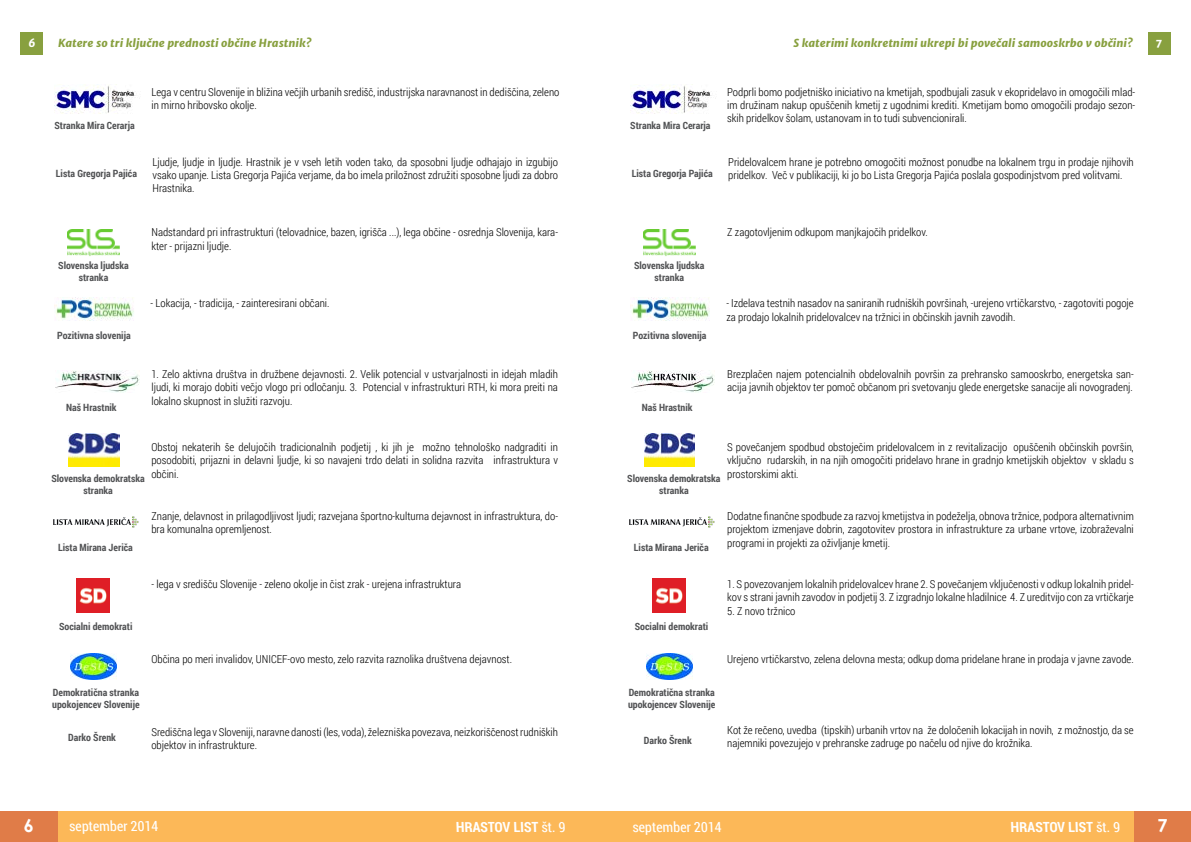
<style>
.page{position:relative;width:1191px;height:842px;background:#fff}
.page>*{position:absolute;margin:0;border:0;box-sizing:border-box;transform-origin:0 0}
.t1{font:700 18px "Century Gothic";color:#fff}
.t2{font:700 14px "Roboto Condensed";color:#fff}
.t3{font:14px "Roboto Condensed";color:#fff}
.t4{font:300 11px/13.2px "Roboto Condensed";color:#000}
.t5{font:italic 11px "Merriweather Sans Extra Bld";color:#88a03f}
.t6{font:italic 11px "Merriweather Sans Extra Bld";color:#fff}
.t7{font:700 10px/12px "Roboto Condensed";color:#515254;text-align:center}
.s1{font-weight:400}
</style>
<div class="page">
<div style="left:0;top:811px;width:1191px;height:31px;background:#fcb858"></div>
<div style="left:1134px;top:812px;width:57px;height:30px;background:#e07c48"></div>
<div style="left:0;top:811px;width:57px;height:31px;background:#e07c48"></div>
<img style="left:54px;top:84px;width:86px;height:29px">
<img style="left:67px;top:229px;width:52px;height:27px">
<img style="left:56px;top:370px;width:83px;height:23px">
<img style="left:69px;top:433px;width:50px;height:33px">
<img style="left:54px;top:516px;width:85px;height:11px">
<img style="left:77px;top:579px;width:33px;height:33px">
<img style="left:71px;top:653px;width:46px;height:27px">
<img style="left:55px;top:298px;width:79px;height:23px">
<div style="left:20px;top:32px;width:22px;height:23px;background:#88a03f"></div>
<div style="left:1148px;top:32px;width:22px;height:23px;background:#88a03f"></div>
<img style="left:630px;top:84px;width:86px;height:29px">
<img style="left:643px;top:229px;width:52px;height:27px">
<img style="left:631px;top:370px;width:84px;height:23px">
<img style="left:644px;top:433px;width:51px;height:33px">
<img style="left:629px;top:516px;width:85px;height:11px">
<img style="left:652px;top:579px;width:34px;height:33px">
<img style="left:646px;top:653px;width:46px;height:27px">
<img style="left:630px;top:298px;width:80px;height:23px">
<p class="t6" style="left:28px;top:36px;width:8px">6</p>
<p class="t5" style="left:58px;top:36px;width:255px">Katere so tri ključne prednosti občine Hrastnik?</p>
<p class="t5" style="left:793px;top:36px;width:341px">S katerimi konkretnimi ukrepi bi povečali samooskrbo v občini?</p>
<p class="t6" style="left:1155px;top:35px;width:8px">7</p>
<p class="t4" style="left:727px;top:85px;width:409px;text-align:justify">Podprli bomo podjetniško iniciativo na kmetijah, spodbujali zasuk v ekopridelavo in omogočili mlad&shy;im družinam nakup opuščenih kmetij z ugodnimi krediti. Kmetijam bomo omogočili prodajo sezon&shy;skih pridelkov šolam, ustanovam in to tudi subvencionirali.</p>
<p class="t4" style="left:728px;top:155px;width:407px">Pridelovalcem hrane je potrebno omogočiti možnost ponudbe na lokalnem trgu in prodaje njihovih pridelkov. Več v publikaciji, ki jo bo Lista Gregorja Pajića poslala gospodinjstvom pred volitvami.</p>
<p class="t4" style="left:151px;top:85px;width:409px">Lega v centru Slovenije in bližina večjih urbanih središč, industrijska naravnanost in dediščina, zeleno in mirno hribovsko okolje.</p>
<p class="t7" style="left:54px;top:119px;width:82px">Stranka Mira Cerarja</p>
<p class="t7" style="left:56px;top:167px;width:82px">Lista Gregorja Pajića</p>
<p class="t7" style="left:630px;top:119px;width:82px">Stranka Mira Cerarja</p>
<p class="t7" style="left:632px;top:167px;width:82px">Lista Gregorja Pajića</p>
<p class="t4" style="left:152px;top:155px;width:407px;text-align:justify">Ljudje, ljudje in ljudje. Hrastnik je v vseh letih voden tako, da sposobni ljudje odhajajo in izgubijo vsako upanje. Lista Gregorja Pajića verjame, da bo imela priložnost združiti sposobne ljudi za dobro Hrastnika.</p>
<p class="t4" style="left:151px;top:225px;width:408px">Nadstandard pri infrastrukturi (telovadnice, bazen, igrišča ...), lega občine - osrednja Slovenija, kara&shy;kter - prijazni ljudje.</p>
<p class="t4" style="left:727px;top:225px;width:202px">Z zagotovljenim odkupom manjkajočih pridelkov.</p>
<p class="t7" style="left:58px;top:259px;width:72px">Slovenska ljudska stranka</p>
<p class="t7" style="left:634px;top:259px;width:72px">Slovenska ljudska stranka</p>
<p class="t4" style="left:151px;top:297px;width:180px">- Lokacija, - tradicija, - zainteresirani občani.</p>
<p class="t4" style="left:726px;top:297px;width:409px">- Izdelava testnih nasadov na saniranih rudniških površinah, -urejeno vrtičkarstvo, - zagotoviti pogoje za prodajo lokalnih pridelovalcev na tržnici in občinskih javnih zavodih.</p>
<p class="t7" style="left:57px;top:329px;width:75px">Pozitivna slovenija</p>
<p class="t7" style="left:633px;top:329px;width:75px">Pozitivna slovenija</p>
<p class="t4" style="left:151px;top:367px;width:408px;text-align:justify">1. Zelo aktivna društva in družbene dejavnosti. 2. Velik potencial v ustvarjalnosti in idejah mladih ljudi, ki morajo dobiti večjo vlogo pri odločanju. 3. Potencial v infrastrukturi RTH, ki mora preiti na lokalno skupnost in služiti razvoju.</p>
<p class="t4" style="left:151px;top:440px;width:408px;text-align:justify">Obstoj nekaterih še delujočih tradicionalnih podjetij , ki jih je možno tehnološko nadgraditi in posodobiti, prijazni in delavni ljudje, ki so navajeni trdo delati in solidna razvita infrastruktura v občini.</p>
<p class="t4" style="left:151px;top:509px;width:408px">Znanje, delavnost in prilagodljivost ljudi; razvejana športno-kulturna dejavnost in infrastruktura, do&shy;bra komunalna opremljenost.</p>
<p class="t7" style="left:66px;top:401px;width:52px">Naš Hrastnik</p>
<p class="t7" style="left:51px;top:472px;width:95px">Slovenska demokratska stranka</p>
<p class="t7" style="left:58px;top:541px;width:76px">Lista Mirana Jeriča</p>
<p class="t7" style="left:59px;top:620px;width:75px">Socialni demokrati</p>
<p class="t4" style="left:151px;top:577px;width:311px">- lega v središču Slovenije - zeleno okolje in čist zrak - urejena infrastruktura</p>
<p class="t4" style="left:151px;top:652px;width:362px">Občina po meri invalidov, UNICEF-ovo mesto, zelo razvita raznolika društvena dejavnost.</p>
<p class="t7" style="left:642px;top:401px;width:52px">Naš Hrastnik</p>
<p class="t4" style="left:727px;top:367px;width:408px">Brezplačen najem potencialnih obdelovalnih površin za prehransko samooskrbo, energetska san&shy;acija javnih objektov ter pomoč občanom pri svetovanju glede energetske sanacije ali novogradenj.</p>
<p class="t4" style="left:727px;top:440px;width:408px;text-align:justify">S povečanjem spodbud obstoječim pridelovalcem in z revitalizacijo opuščenih občinskih površin, vključno rudarskih, in na njih omogočiti pridelavo hrane in gradnjo kmetijskih objektov v skladu s prostorskimi akti.</p>
<p class="t4" style="left:727px;top:509px;width:408px;text-align:justify">Dodatne finančne spodbude za razvoj kmetijstva in podeželja, obnova tržnice, podpora alternativnim projektom izmenjave dobrin, zagotovitev prostora in infrastrukture za urbane vrtove, izobraževalni programi in projekti za oživljanje kmetij.</p>
<p class="t4" style="left:727px;top:577px;width:408px">1. S povezovanjem lokalnih pridelovalcev hrane 2. S povečanjem vključenosti v odkup lokalnih pridel&shy;kov s strani javnih zavodov in podjetij 3. Z izgradnjo lokalne hladilnice 4. Z ureditvijo con za vrtičkarje</p>
<p class="t4" style="left:727px;top:604px;width:70px">5. Z novo tržnico</p>
<p class="t4" style="left:727px;top:652px;width:408px">Urejeno vrtičkarstvo, zelena delovna mesta; odkup doma pridelane hrane in prodaja v javne zavode.</p>
<p class="t7" style="left:627px;top:472px;width:95px">Slovenska demokratska stranka</p>
<p class="t7" style="left:634px;top:541px;width:76px">Lista Mirana Jeriča</p>
<p class="t7" style="left:635px;top:620px;width:75px">Socialni demokrati</p>
<p class="t7" style="left:52px;top:686px;width:89px;text-align:left">Demokratična stranka upokojencev Slovenije</p>
<p class="t7" style="left:628px;top:686px;width:89px;text-align:left">Demokratična stranka upokojencev Slovenije</p>
<p class="t7" style="left:68px;top:731px;width:49px">Darko Šrenk</p>
<p class="t4" style="left:151px;top:725px;width:408px">Središčna lega v Sloveniji, naravne danosti (les, voda), železniška povezava, neizkoriščenost rudniških objektov in infrastrukture.</p>
<p class="t7" style="left:644px;top:734px;width:49px">Darko Šrenk</p>
<p class="t4" style="left:727px;top:723px;width:408px">Kot že rečeno, uvedba (tipskih) urbanih vrtov na že določenih lokacijah in novih, z možnostjo, da se najemniki povezujejo v prehranske zadruge po načelu od njive do krožnika.</p>
<h1 class="t1" style="left:24px;top:812px;width:13px">6</h1>
<h1 class="t1" style="left:1157px;top:812px;width:13px">7</h1>
<p class="t3" style="left:69px;top:817px;width:91px">september 2014</p>
<p class="t2" style="left:456px;top:817px;width:112px">HRASTOV LIST <span class="s1">št. 9</span></p>
<p class="t3" style="left:632px;top:818px;width:91px">september 2014</p>
<p class="t2" style="left:1011px;top:817px;width:112px">HRASTOV LIST <span class="s1">št. 9</span></p>
</div>
